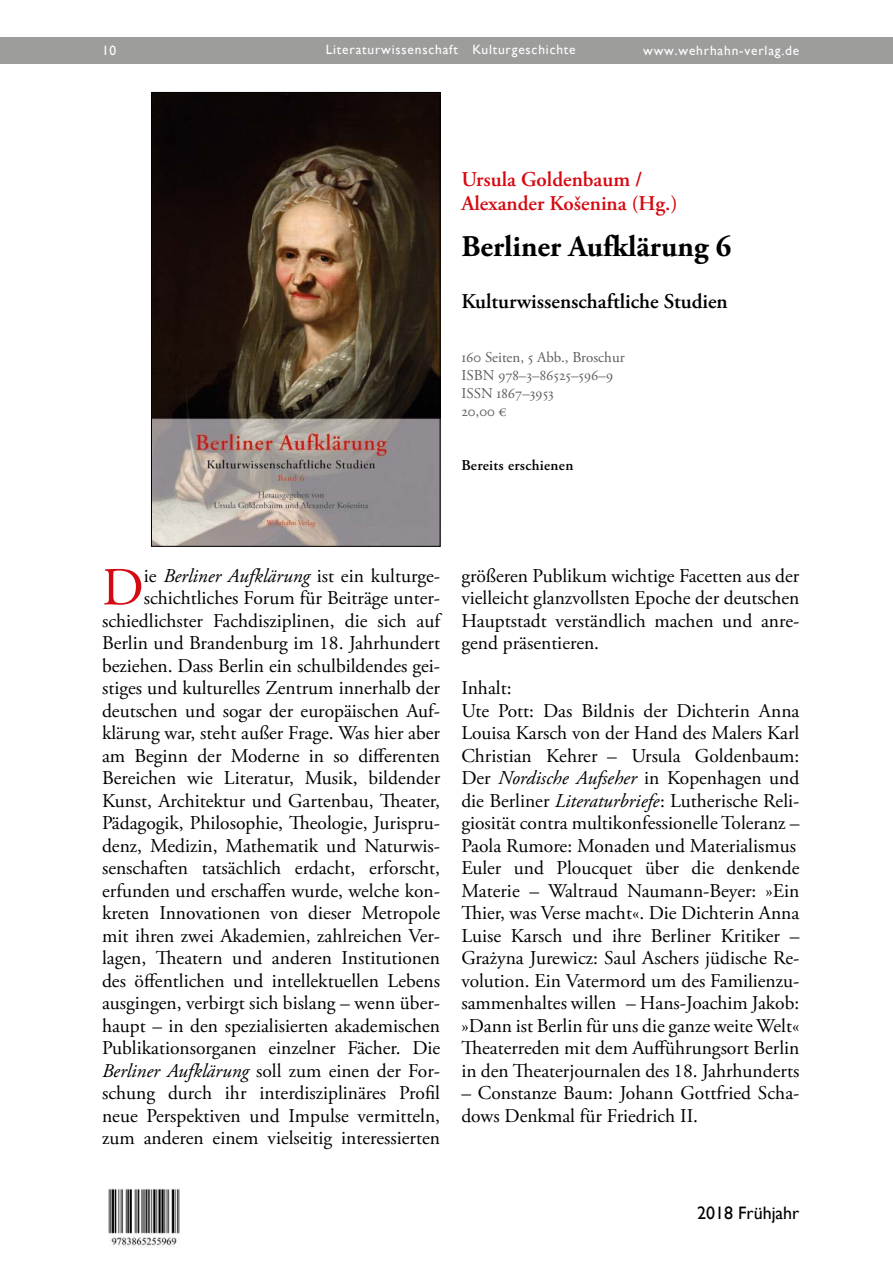
<style>
.page{position:relative;width:893px;height:1263px;background:#fff}
.page>*{position:absolute;margin:0;border:0;box-sizing:border-box;transform-origin:0 0}
.t1{font:53.4px "Adobe Garamond Pro";color:#d50911}
.t2{font:700 30px "Adobe Garamond Pro";color:#000}
.t3{font:600 21px/24px "Adobe Garamond Pro";color:#d50911}
.t4{font:600 21px "Adobe Garamond Pro";color:#000}
.t5{font:19.5px/22.5px "Adobe Garamond Pro";color:#000}
.t6{font:18px "Gill Sans";color:#000}
.t7{font:15px/18px "Adobe Garamond Pro";color:#5f5e5e}
.t8{font:600 15px "Adobe Garamond Pro";letter-spacing:.02em;color:#000}
.t9{font:13.5px "Gill Sans";letter-spacing:.06em;color:#fff}
.s1{font-style:italic}
</style>
<div class="page">
<div style="left:0;top:38px;width:893px;height:26px;background:#9d9d9c"></div>
<img style="left:153px;top:94px;width:285px;height:450px">
<div style="left:151px;top:92px;width:289px;height:454px;border:1px solid #000"></div>
<img style="left:108px;top:1188px;width:72px;height:59px">
<p class="t9" style="left:326px;top:42px;width:252px">Literaturwissenschaft Kulturgeschichte</p>
<p class="t9" style="left:102px;top:43px;width:16px">10</p>
<p class="t9" style="left:643px;top:43px;width:109px">www.wehrhahn-v</p>
<p class="t9" style="left:646px;top:43px;width:156px">www.wehrhahn-verlag.de</p>
<p class="t3" style="left:461px;top:168px;width:217px">Ursula Goldenbaum /<br>Alexander Košenina (Hg.)</p>
<h2 class="t2" style="left:461px;top:229px;width:271px">Berliner Aufklärung 6</h2>
<p class="t4" style="left:461px;top:289px;width:268px">Kulturwissenschaftliche Studien</p>
<p class="t7" style="left:461px;top:348px;width:165px">160 Seiten, 5 Abb., Broschur<br>ISBN 978–3–86525–596–9<br>ISSN 1867–3953<br>20,00 €</p>
<p class="t8" style="left:461px;top:456px;width:113px">Bereits erschienen</p>
<p class="t5" style="left:102px;top:565px;width:340px;text-align:right">ie <span class="s1">Berliner Aufklärung</span> ist ein kulturge&shy;schichtliches Forum für Beiträge unter&shy;schiedlichster Fachdisziplinen, die sich auf Berlin und Brandenburg im 18. Jahrhundert beziehen. Dass Berlin ein schulbildendes gei&shy;stiges und kulturelles Zentrum innerhalb der deutschen und sogar der europäischen Auf&shy;klärung war, steht außer Frage. Was hier aber am Beginn der Moderne in so differenten Bereichen wie Literatur, Musik, bildender Kunst, Architektur und Gartenbau, Theater, Pädagogik, Philosophie, Theologie, Jurispru&shy;denz, Medizin, Mathematik und Naturwis&shy;senschaften tatsächlich erdacht, erforscht, erfunden und erschaffen wurde, welche kon&shy;kreten Innovationen von dieser Metropole mit ihren zwei Akademien, zahlreichen Ver&shy;lagen, Theatern und anderen Institutionen des öffentlichen und intellektuellen Lebens ausgingen, verbirgt sich bislang – wenn über&shy;haupt – in den spezialisierten akademischen Publikationsorganen einzelner Fächer. Die <span class="s1">Berliner Aufklärung</span> soll zum einen der For&shy;schung durch ihr interdisziplinäres Profil neue Perspektiven und Impulse vermitteln, zum anderen einem vielseitig interessierten</p>
<p class="t5" style="left:461px;top:565px;width:340px;text-align:justify">größeren Publikum wichtige Facetten aus der vielleicht glanzvollsten Epoche der deutschen Hauptstadt verständlich machen und anre&shy;gend präsentieren.</p>
<h1 class="t1" style="left:102px;top:555px;width:43px">D</h1>
<p class="t5" style="left:461px;top:678px;width:340px">Inhalt:<br>Ute Pott: Das Bildnis der Dichterin Anna Louisa Karsch von der Hand des Malers Karl Christian Kehrer – Ursula Goldenbaum:<br>Der <span class="s1">Nordische Aufseher</span> in Kopenhagen und die Berliner <span class="s1">Literaturbriefe</span>: Lutherische Reli&shy;giosität contra multikonfessionelle Toleranz – Paola Rumore: Monaden und Materialismus Euler und Ploucquet über die denkende Materie – Waltraud Naumann-Beyer: »Ein Thier, was Verse macht«. Die Dichterin Anna Luise Karsch und ihre Berliner Kritiker – Grażyna Jurewicz: Saul Aschers jüdische Re&shy;volution. Ein Vatermord um des Familienzu&shy;sammenhaltes willen – Hans-Joachim Jakob: »Dann ist Berlin für uns die ganze weite Welt« Theaterreden mit dem Aufführungsort Berlin in den Theaterjournalen des 18. Jahrhunderts</p>
<p class="t5" style="left:461px;top:1083px;width:340px">– Constanze Baum: Johann Gottfried Scha&shy;dows Denkmal für Friedrich II.</p>
<p class="t6" style="left:697px;top:1203px;width:104px">2018 Frühjahr</p>
</div>
